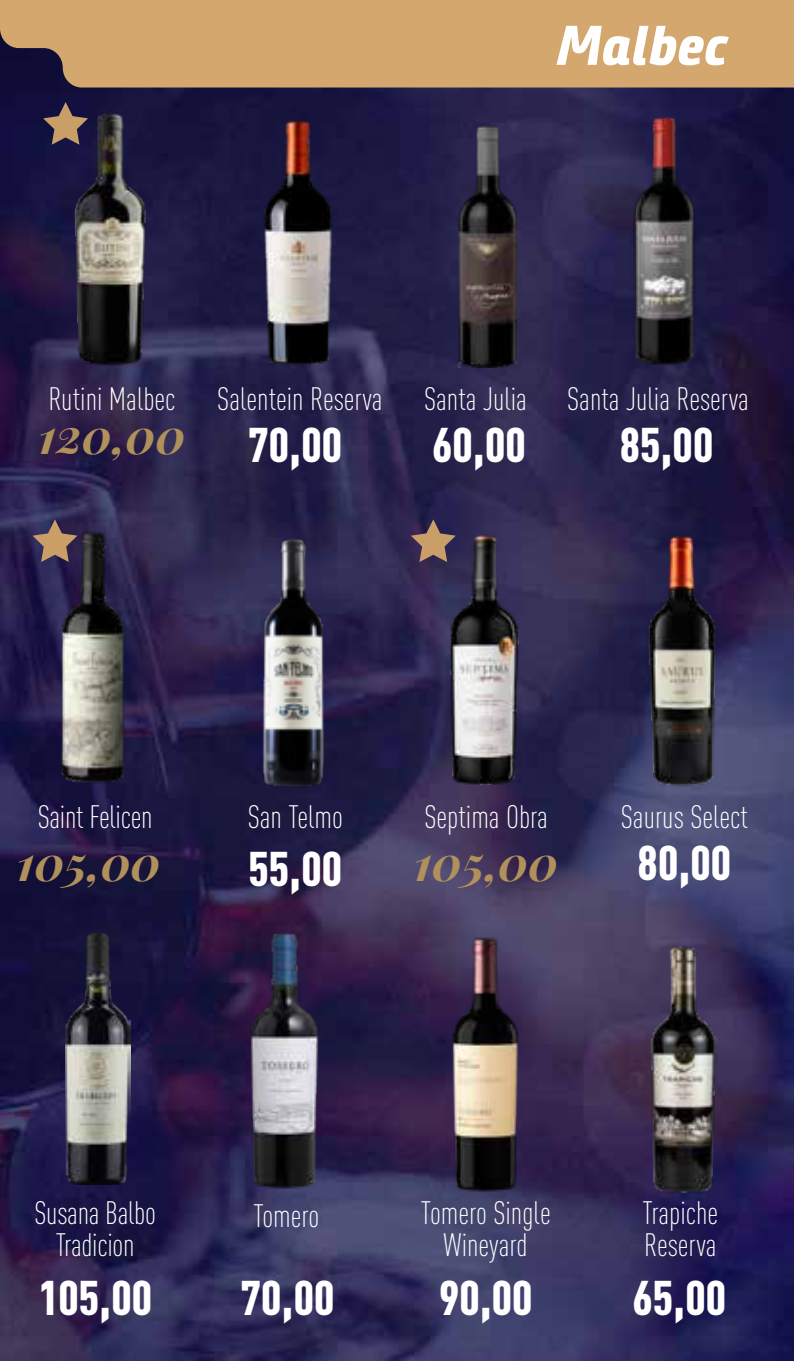
<style>
.page{position:relative;width:794px;height:1361px;background:#fff}
.page>*{position:absolute;margin:0;border:0;box-sizing:border-box;transform-origin:0 0}
.t1{font:italic 56px "Bunday Clean Extra Bold Up";letter-spacing:.005em;color:#fff}
.t2{font:900 48px "DIN Cond";color:#fff}
.t3{font:italic 700 48px "Playfair Display SC";color:#b0905b}
.t4{font:300 32px/32px "DIN Cond";color:#fff;text-align:center}
</style>
<div class="page">
<img style="left:0;top:87px;width:794px;height:1273px">
<img style="left:65px;top:933px;width:66px;height:251px">
<img style="left:642px;top:529px;width:77px;height:263px">
<img style="left:50px;top:530px;width:87px;height:256px">
<img style="left:260px;top:535px;width:67px;height:253px">
<img style="left:450px;top:520px;width:71px;height:266px">
<div style="left:0;top:0;width:794px;height:87px;background:#d3a76d"></div>
<img style="left:66px;top:107px;width:83px;height:260px">
<img style="left:456px;top:114px;width:60px;height:253px">
<img style="left:263px;top:113px;width:74px;height:254px">
<img style="left:620px;top:106px;width:90px;height:261px">
<svg style="left:43px;top:102px;width:45px;height:43px;background:#604c50"></svg>
<svg style="left:33px;top:519px;width:44px;height:43px;background:#715a5c"></svg>
<svg style="left:411px;top:519px;width:45px;height:43px;background:#6e5759"></svg>
<img style="left:245px;top:925px;width:80px;height:270px">
<img style="left:449px;top:932px;width:72px;height:268px">
<img style="left:648px;top:945px;width:69px;height:248px">
<h1 class="t1" style="left:557px;top:8px;width:172px">Malbec</h1>
<p class="t4" style="left:48px;top:382px;width:129px">Rutini Malbec</p>
<h2 class="t3" style="left:39px;top:407px;width:148px">120,00</h2>
<p class="t4" style="left:217px;top:382px;width:167px">Salentein Reserva</p>
<p class="t4" style="left:424px;top:382px;width:104px">Santa Julia</p>
<h2 class="t2" style="left:248px;top:415px;width:95px">70,00</h2>
<h2 class="t2" style="left:432px;top:415px;width:95px">60,00</h2>
<p class="t4" style="left:567px;top:382px;width:183px">Santa Julia Reserva</p>
<h2 class="t2" style="left:619px;top:415px;width:95px">85,00</h2>
<p class="t4" style="left:424px;top:800px;width:125px">Septima Obra</p>
<p class="t4" style="left:621px;top:800px;width:129px">Saurus Select</p>
<h2 class="t2" style="left:637px;top:833px;width:95px">80,00</h2>
<p class="t4" style="left:38px;top:800px;width:116px">Saint Felicen</p>
<p class="t4" style="left:248px;top:800px;width:97px">San Telmo</p>
<h2 class="t2" style="left:248px;top:839px;width:95px">55,00</h2>
<h2 class="t3" style="left:17px;top:834px;width:145px">105,00</h2>
<h2 class="t3" style="left:414px;top:834px;width:145px">105,00</h2>
<p class="t4" style="left:34px;top:1197px;width:123px">Susana Balbo<br>Tradicion</p>
<h2 class="t2" style="left:38px;top:1267px;width:115px">105,00</h2>
<p class="t4" style="left:253px;top:1200px;width:67px">Tomero</p>
<p class="t4" style="left:421px;top:1197px;width:131px">Tomero Single<br>Wineyard</p>
<h2 class="t2" style="left:241px;top:1267px;width:95px">70,00</h2>
<h2 class="t2" style="left:439px;top:1267px;width:95px">90,00</h2>
<p class="t4" style="left:642px;top:1197px;width:77px;text-align:left">Trapiche<br>Reserva</p>
<h2 class="t2" style="left:632px;top:1267px;width:95px">65,00</h2>
</div>
